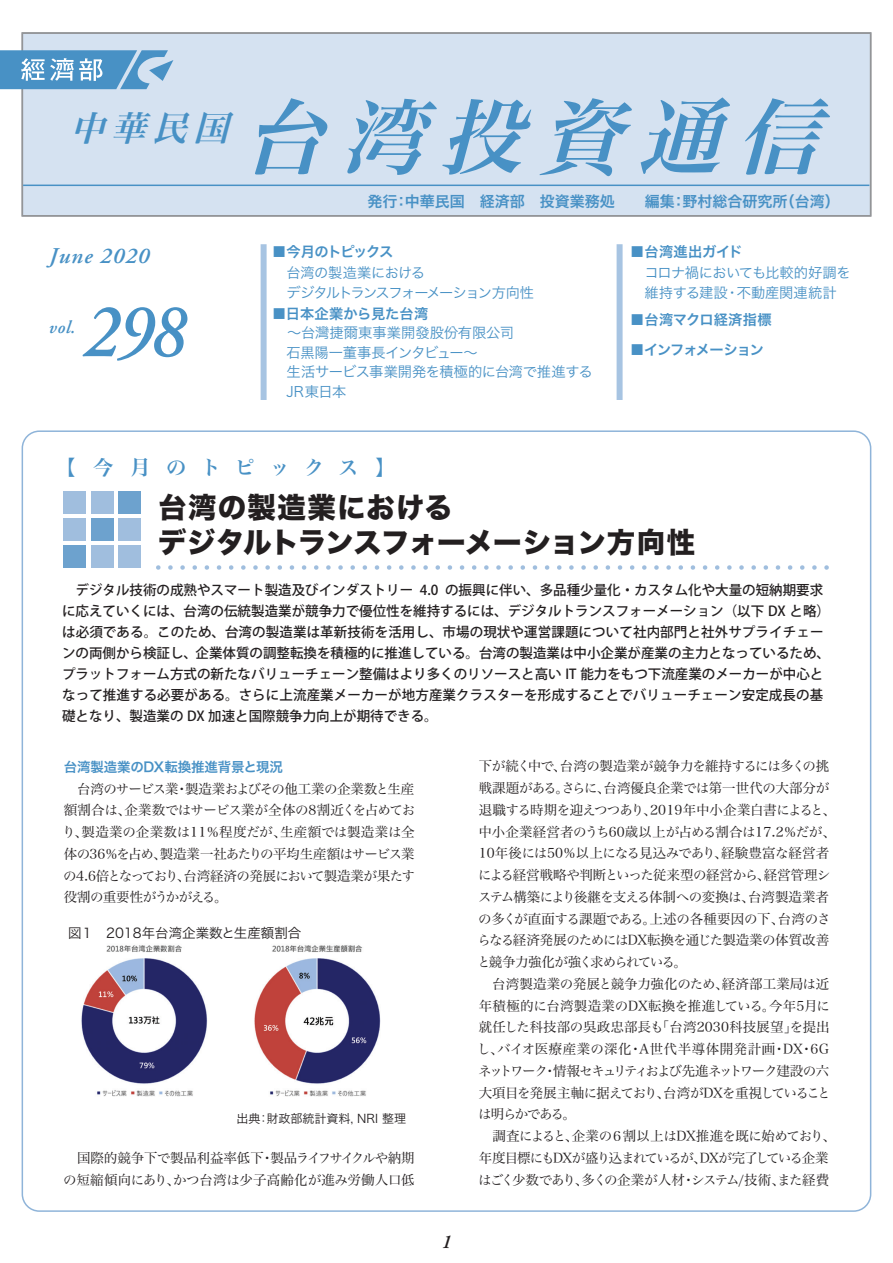
<style>
.page{position:relative;width:893px;height:1263px;background:#fff}
.page>*{position:absolute;margin:0;border:0;box-sizing:border-box;transform-origin:0 0}
.t1{font:italic 82.5px "Hira Min Pro W6";color:#4891c5}
.t2{font:italic 600 76.5px "Adobe Garamond Pro";color:#4891c5;scale:.9 1}
.t3{font:italic 34.5px "Hira Min Pro W6";color:#4891c5}
.t4{font:28.5px/34.5px "Hira Kaku Std W8";letter-spacing:.015em;color:#231f20}
.t5{font:italic 600 22.5px "Adobe Garamond Pro";letter-spacing:.05em;color:#4891c5}
.t6{font:20.25px "Hira Min Pro W6";letter-spacing:.695em;color:#4891c5}
.t7{font:italic 600 19.5px "Adobe Garamond Pro";color:#231f20}
.t8{font:italic 600 18px "Adobe Garamond Pro";color:#4891c5}
.t9{font:15px "Hira Kaku Pro N W6";color:#4891c5}
.t10{font:14.25px/19.5px "Hira Kaku Pro W3";letter-spacing:-.025em;color:#4891c5}
.t11{font:14.25px/19.5px "Hira Kaku Pro W3";letter-spacing:-.065em;color:#4891c5}
.t12{font:14.25px "Hira Kaku Pro W6";color:#4891c5}
.t13{font:14.25px "Hira Kaku Pro W6";letter-spacing:.015em;color:#4891c5}
.t14{font:14.25px "Hira Kaku Pro W6";letter-spacing:-.075em;color:#4891c5}
.t15{font:14.25px "Hira Kaku Pro W6";letter-spacing:-.09em;color:#4891c5}
.t16{font:500 13.65px/21px "Koz Go Pr 6 N";color:#231f20}
.t17{font:13.5px/21.8px "Hira Min Pro W3";letter-spacing:-.03em;color:#231f20;text-align:justify}
.t18{font:13.5px/21.8px "Hira Min Pro W3";letter-spacing:-.01em;color:#231f20}
.t19{font:13.5px "Hira Kaku Pro W3";color:#231f20}
.t20{font:13.5px "Hira Kaku Pro W6";letter-spacing:-.01em;color:#4891c5}
.t21{font:12px "Hira Kaku Pro W3";color:#231f20}
</style>
<div class="page">
<div style="left:22px;top:32px;width:849px;height:185px;background:#d5e2f1"></div>
<div style="left:22px;top:32px;width:849px;height:185px;border:2px solid #939598"></div>
<hr style="left:23px;top:185px;width:846px;height:1px;background:#4891c5">
<svg style="left:0;top:50px;width:173px;height:39px"></svg>
<div style="left:617px;top:244px;width:6px;height:156px;background:#a7c4e2"></div>
<svg style="left:158px;top:565px;width:671px;height:5px"></svg>
<div style="left:261px;top:244px;width:6px;height:156px;background:#a7c4e2"></div>
<div style="left:64px;top:545px;width:22px;height:22px;background:#6da2ce"></div>
<div style="left:64px;top:518px;width:22px;height:22px;background:#a0bede"></div>
<div style="left:64px;top:491px;width:22px;height:22px;background:#a0bede"></div>
<div style="left:91px;top:545px;width:22px;height:22px;background:#a0bede"></div>
<div style="left:91px;top:518px;width:22px;height:22px;background:#6da2ce"></div>
<div style="left:91px;top:491px;width:22px;height:22px;background:#a0bede"></div>
<div style="left:118px;top:545px;width:22px;height:22px;background:#a0bede"></div>
<div style="left:118px;top:518px;width:22px;height:22px;background:#a0bede"></div>
<div style="left:118px;top:491px;width:22px;height:22px;background:#6da2ce"></div>
<img style="left:81px;top:945px;width:299px;height:152px">
<h3 class="t3" style="left:70px;top:97px;width:175px">中華民国</h3>
<h1 class="t1" style="left:241px;top:64px;width:615px">台湾投資通信</h1>
<p class="t9" style="left:368px;top:188px;width:474px">発行：中華民国　経済部　投資業務処　　編集：野村総合研究所（台湾）</p>
<h3 class="t5" style="left:49px;top:243px;width:102px">June 2020</h3>
<h3 class="t8" style="left:49px;top:316px;width:28px">vol.</h3>
<h2 class="t2" style="left:84px;top:288px;width:115px">298</h2>
<p class="t15" style="left:272px;top:239px;width:123px">■今月のトピックス</p>
<p class="t11" style="left:272px;top:262px;width:263px;text-indent:14px">台湾の製造業における<br>　デジタルトランスフォーメーション方向性</p>
<p class="t12" style="left:272px;top:300px;width:158px">■日本企業から見た台湾</p>
<p class="t10" style="left:272px;top:322px;width:322px;text-indent:15px">～台灣捷爾東事業開發股份有限公司　<br>　石黒陽一董事長インタビュー～<br>　生活サービス事業開発を積極的に台湾で推進する　JR東日本</p>
<p class="t12" style="left:630px;top:239px;width:114px">■台湾進出ガイド</p>
<p class="t10" style="left:630px;top:262px;width:222px;text-indent:14px">コロナ禍においても比較的好調を　維持する建設・不動産関連統計</p>
<p class="t13" style="left:630px;top:306px;width:143px">■台湾マクロ経済指標</p>
<p class="t14" style="left:630px;top:336px;width:135px">■インフォメーション</p>
<h3 class="t6" style="left:56px;top:449px;width:341px">【今月のトピックス】</h3>
<h3 class="t4" style="left:158px;top:491px;width:539px">台湾の製造業における<br>デジタルトランスフォーメーション方向性</h3>
<p class="t16" style="left:62px;top:580px;width:769px">　デジタル技術の成熟やスマート製造及びインダストリー 4.0 の振興に伴い、多品種少量化・カスタム化や大量の短納期要求に応えていくには、台湾の伝統製造業が競争力で優位性を維持するには、デジタルトランスフォーメーション（以下 DX と略）は必須である。このため、台湾の製造業は革新技術を活用し、市場の現状や運営課題について社内部門と社外サプライチェーンの両側から検証し、企業体質の調整転換を積極的に推進している。台湾の製造業は中小企業が産業の主力となっているため、プラットフォーム方式の新たなバリューチェーン整備はより多くのリソースと高い IT 能力をもつ下流産業のメーカーが中心となって推進する必要がある。さらに上流産業メーカーが地方産業クラスターを形成することでバリューチェーン安定成長の基礎となり、製造業の DX 加速と国際競争力向上が期待できる。</p>
<p class="t20" style="left:64px;top:755px;width:221px">台湾製造業のDX転換推進背景と現況</p>
<p class="t17" style="left:62px;top:776px;width:355px">　台湾のサービス業・製造業およびその他工業の企業数と生産額割合は、企業数ではサービス業が全体の8割近くを占めており、製造業の企業数は11％程度だが、生産額では製造業は全体の36％を占め、製造業一社あたりの平均生産額はサービス業の4.6倍となっており、台湾経済の発展において製造業が果たす役割の重要性がうかがえる。</p>
<p class="t19" style="left:68px;top:921px;width:235px">図１　2018年台湾企業数と生産額割合</p>
<p class="t21" style="left:237px;top:1108px;width:171px">出典：財政部統計資料, NRI 整理</p>
<p class="t18" style="left:63px;top:1146px;width:353px">　国際的競争下で製品利益率低下・製品ライフサイクルや納期の短縮傾向にあり、かつ台湾は少子高齢化が進み労働人口低</p>
<h3 class="t7" style="left:442px;top:1230px;width:11px">1</h3>
<p class="t17" style="left:477px;top:754px;width:360px;text-align:left">下が続く中で、台湾の製造業が競争力を維持するには多くの挑戦課題がある。さらに、台湾優良企業では第一世代の大部分が退職する時期を迎えつつあり、2019年中小企業白書によると、中小企業経営者のうち60歳以上が占める割合は17.2％だが、<br>10年後には50％以上になる見込みであり、経験豊富な経営者による経営戦略や判断といった従来型の経営から、経営管理システム構築により後継を支える体制への変換は、台湾製造業者の多くが直面する課題である。上述の各種要因の下、台湾のさらなる経済発展のためにはDX転換を通じた製造業の体質改善と競争力強化が強く求められている。<br>　台湾製造業の発展と競争力強化のため、経済部工業局は近年積極的に台湾製造業のDX転換を推進している。今年5月に就任した科技部の吳政忠部長も「台湾2030科技展望」を提出し、バイオ医療産業の深化・A世代半導体開発計画・DX・6Gネットワーク・情報セキュリティおよび先進ネットワーク建設の六大項目を発展主軸に据えており、台湾がDXを重視していることは明らかである。<br>　調査によると、企業の６割以上はDX推進を既に始めており、年度目標にもDXが盛り込まれているが、DXが完了している企業はごく少数であり、多くの企業が人材・システム/技術、また経費</p>
</div>
